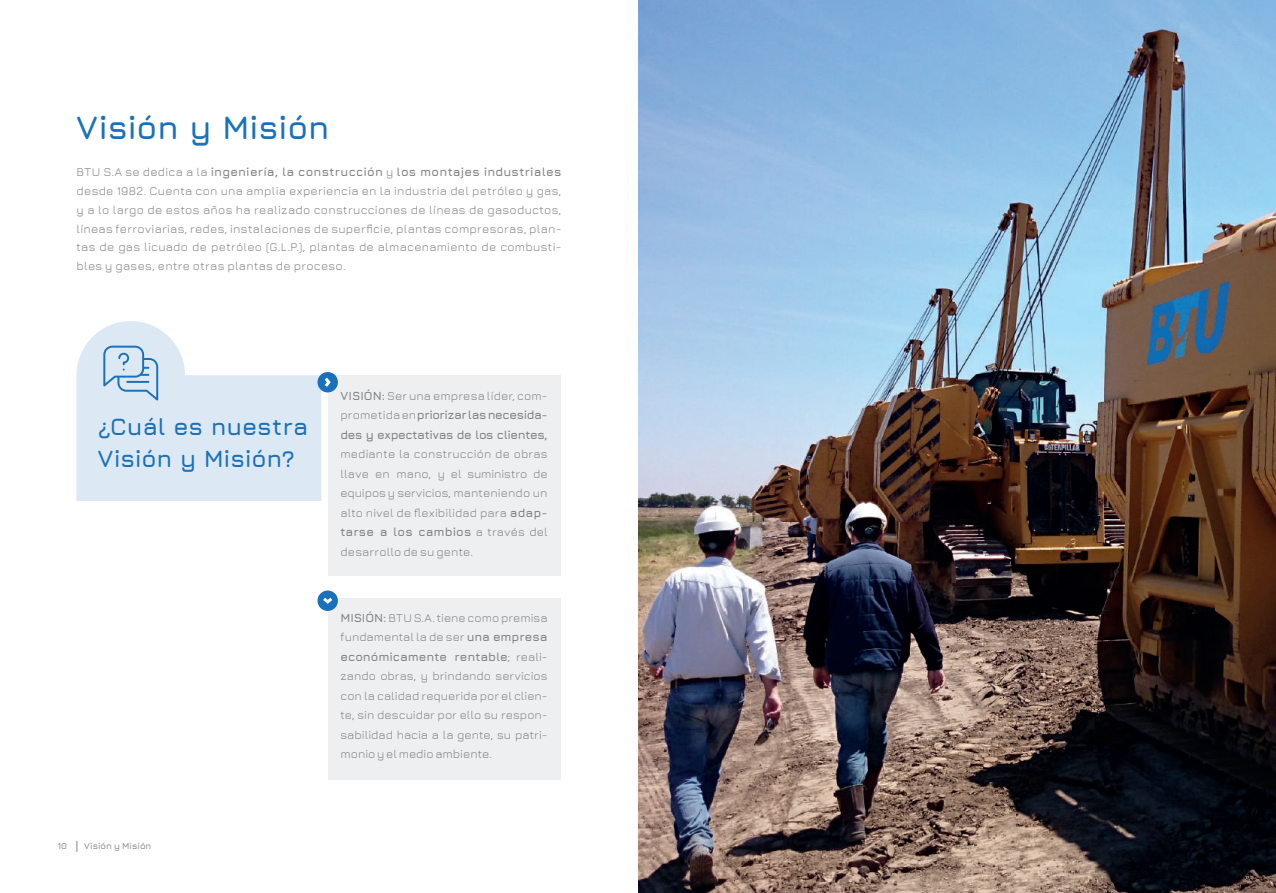
<style>
.page{position:relative;width:1276px;height:893px;background:#fff}
.page>*{position:absolute;margin:0;border:0;box-sizing:border-box;transform-origin:0 0}
.t1{font:700 33px "Jura";letter-spacing:-.015em;color:#1971ba}
.t2{font:700 24px/31.5px "Jura";letter-spacing:-.01em;color:#1971ba}
.t3{font:12px/19.5px "Jura";letter-spacing:.015em;color:#808285;text-align:justify}
.t4{font:700 12px/19.5px "Jura";letter-spacing:-.025em;color:#808285;text-align:justify}
.t5{font:600 9px "Jura";letter-spacing:.005em;color:#808285}
.s1{font-weight:700}
.s2{font-weight:400}
</style>
<div class="page">
<div style="left:328px;top:597px;width:232px;height:182px;background:#edeff0"></div>
<div style="left:328px;top:375px;width:232px;height:201px;background:#edeff0"></div>
<div style="left:317px;top:372px;width:21px;height:20px;background:#1971ba;border-radius:50%"></div>
<svg style="left:76px;top:321px;width:257px;height:180px"></svg>
<svg style="left:317px;top:590px;width:21px;height:21px"></svg>
<svg style="left:320px;top:595px;width:15px;height:11px"></svg>
<img style="left:638px;top:0;width:638px;height:893px">
<h1 class="t1" style="left:77px;top:104px;width:255px">Visión y Misión</h1>
<p class="t3" style="left:77px;top:162px;width:486px;line-height:18.8px">BTU S.A se dedica a la <span class="s1">ingeniería, la construcción</span> y <span class="s1">los montajes industriales </span>desde 1982. Cuenta con una amplia experiencia en la industria del petróleo y gas, y a lo largo de estos años ha realizado construcciones de líneas de gasoductos, líneas ferroviarias, redes, instalaciones de superficie, plantas compresoras, plan&shy;tas de gas licuado de petróleo (G.L.P.), plantas de almacenamiento de combusti&shy;bles y gases, entre otras plantas de proceso.</p>
<h2 class="t2" style="left:98px;top:409px;width:212px">¿Cuál es nuestra<br>Visión y Misión?</h2>
<p class="t5" style="left:84px;top:839px;width:69px">Visión y Misión</p>
<p class="t5" style="left:58px;top:839px;width:11px">10</p>
<p class="t5" style="left:85px;top:839px;width:84px">Plan de Integridad</p>
<p class="t4" style="left:340px;top:385px;width:209px">VISIÓN: <span class="s2">Ser una empresa líder, com&shy;prometida en</span> priorizar las necesida&shy;des y expectativas de los clientes,</p>
<p class="t3" style="left:340px;top:443px;width:209px">mediante la construcción de obras llave en mano, y el suministro de equipos y servicios, manteniendo un alto nivel de flexibilidad para <span class="s1">adap&shy;tarse a los cambios</span> a través del desarrollo de su gente.</p>
<p class="t3" style="left:340px;top:607px;width:209px"><span class="s1">MISIÓN:</span> BTU S.A. tiene como premisa fundamental la de ser <span class="s1">una empresa económicamente rentable</span>; reali&shy;zando obras, y brindando servicios con la calidad requerida por el clien&shy;te, sin descuidar por ello su respon&shy;sabilidad hacia a la gente, su patri&shy;monio y el medio ambiente.</p>
</div>
